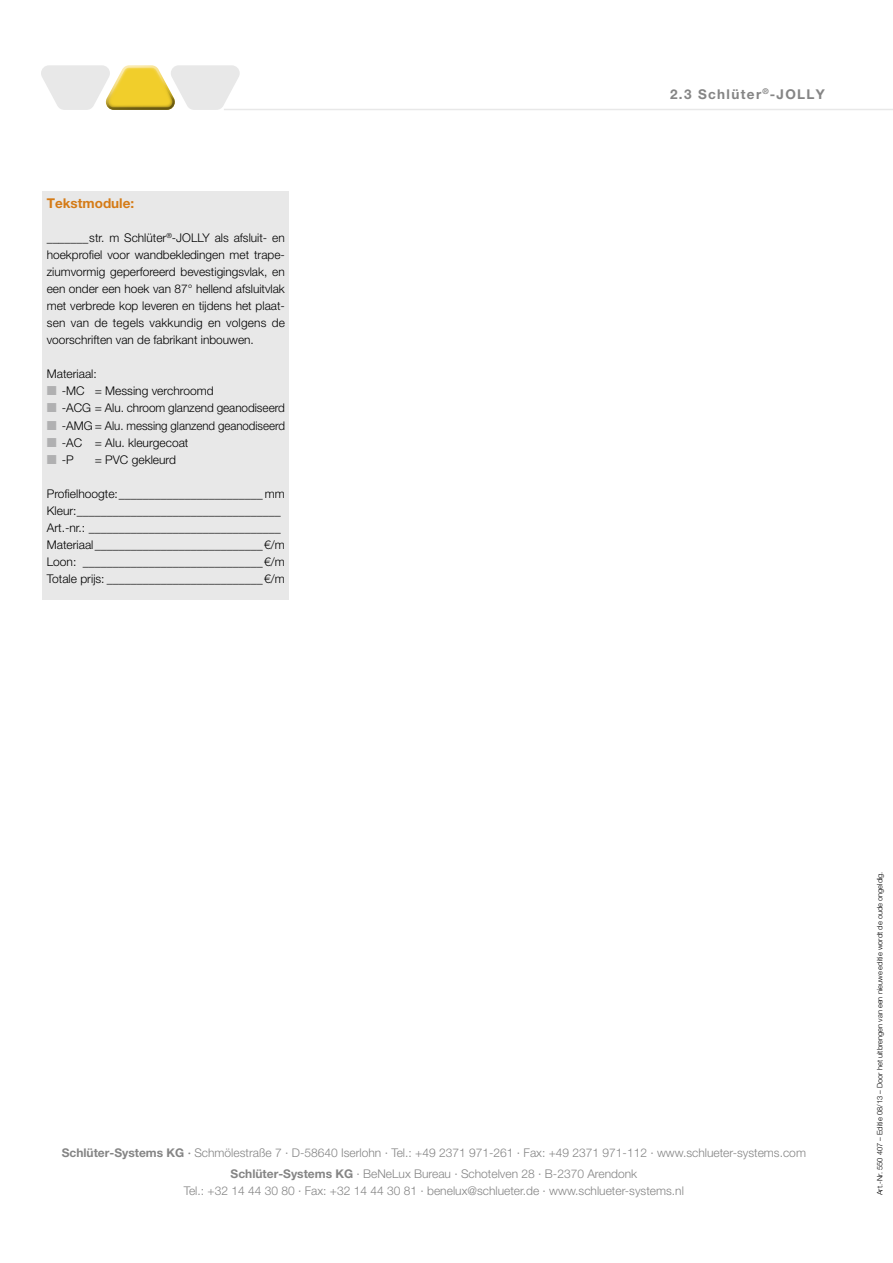
<style>
.page{position:relative;width:893px;height:1263px;background:#fff}
.page>*{position:absolute;margin:0;border:0;box-sizing:border-box;transform-origin:0 0}
.t1{font:700 13.5px "Helvetica Neue LT Pro";letter-spacing:.1em;color:#858585}
.t2{font:700 13.5px "Helvetica Neue LT Pro";color:#d57b16}
.t3{font:300 12px/17px "Helvetica Neue LT Pro";color:#000}
.t4{font:300 12px/21.3px "Helvetica Neue LT Pro";color:#858585;text-align:center}
.t5{font:300 7.5px "Helvetica Neue LT Pro";color:#000}
.s1{font-weight:700}
.s2{font-weight:500}
</style>
<div class="page">
<hr style="left:224px;top:109px;width:669px;height:1px;background:#e8e8e8">
<svg style="left:41px;top:65px;width:199px;height:45px"></svg>
<div style="left:43px;top:191px;width:246px;height:409px;background:#e8e8e8"></div>
<p class="t2" style="left:47px;top:195px;width:89px">Tekstmodule:</p>
<p class="t3" style="left:47px;top:229px;width:240px;text-align:justify">_______str. m Schlüter<sup>®</sup>-JOLLY als afsluit- en hoekprofiel voor wandbekledingen met trape&shy;ziumvormig geperforeerd bevestigingsvlak, en een onder een hoek van 87° hellend afsluitvlak met verbrede kop leveren en tijdens het plaat&shy;sen van de tegels vakkundig en volgens de voorschriften van de fabrikant inbouwen.</p>
<p class="t3" style="left:62px;top:365px;width:225px;text-indent:-15px">Materiaal:<br>-MC = Messing verchroomd<br>-ACG = Alu. chroom glanzend geanodiseerd -AMG = Alu. messing glanzend geanodiseerd -AC = Alu. kleurgecoat<br>-P</p>
<p class="t3" style="left:95px;top:450px;width:83px">= PVC gekleurd</p>
<p class="t3" style="left:47px;top:484px;width:240px">Profielhoogte:________________________ mm Kleur:__________________________________ Art.-nr.: ________________________________ Materiaal____________________________€/m Loon: ______________________________€/m Totale prijs: __________________________€/m</p>
<p class="t1" style="left:670px;top:86px;width:156px">2.3 Schlüter<sup>®</sup>-JOLLY</p>
<p class="t4" style="left:62px;top:1141px;width:746px"><span class="s1">Schlüter-Systems KG</span> <span class="s2">·</span> Schmölestraße 7 · D-58640 Iserlohn · Tel.: +49 2371 971-261 · Fax: +49 2371 971-112 · www.schlueter-systems.com<br><span class="s1">Schlüter-Systems KG</span> · BeNeLux Bureau · Schotelven 28 · B-2370 Arendonk</p>
<p class="t4" style="left:184px;top:1180px;width:502px">Tel.: +32 14 44 30 80 · Fax: +32 14 44 30 81 · benelux@schlueter.de · www.schlueter-systems.nl</p>
<p class="t5" style="left:875px;top:1195px;width:325px;rotate:-90deg">Art.-Nr. 550 407 – Editie 08/13 – Door het uitbrengen van een nieuwe editie wordt de oude ongeldig.</p>
</div>
